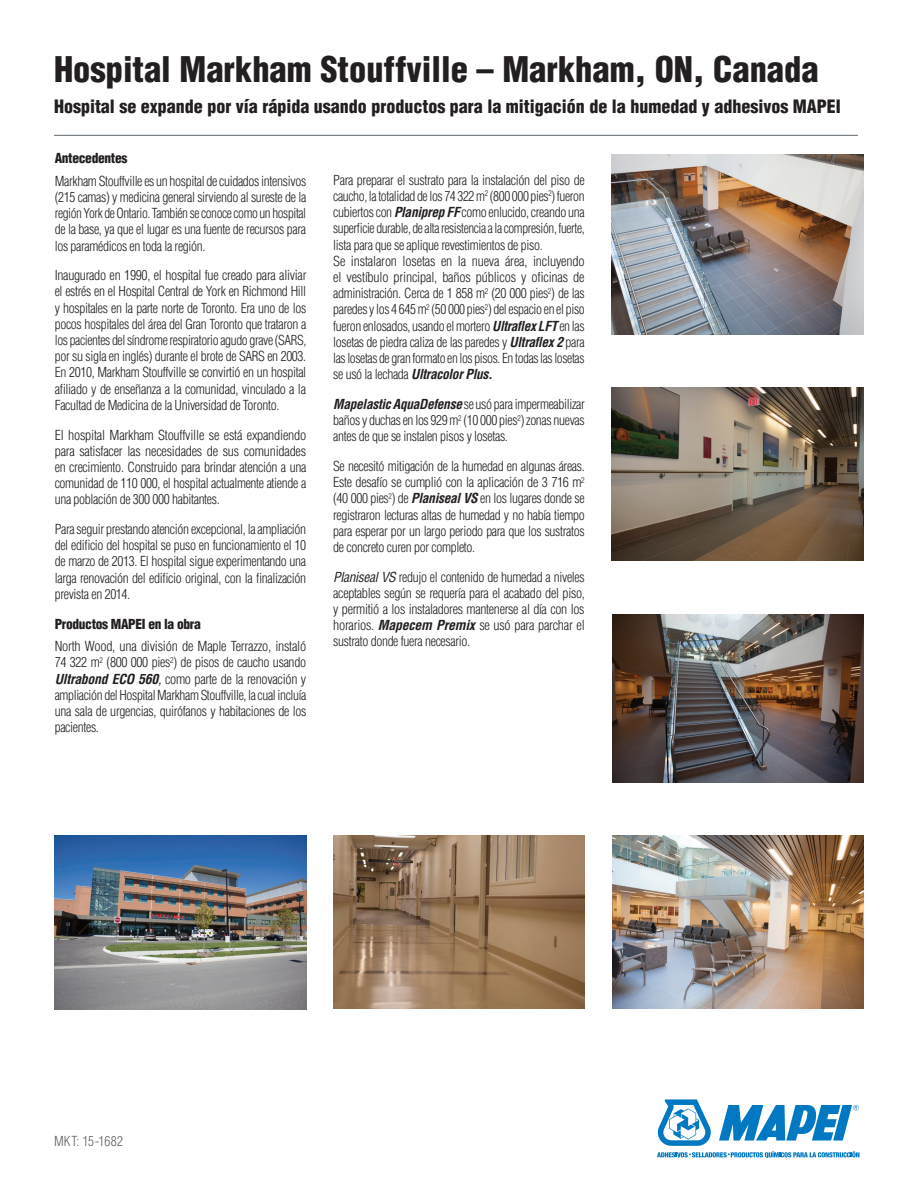
<style>
.page{position:relative;width:918px;height:1188px;background:#fff}
.page>*{position:absolute;margin:0;border:0;box-sizing:border-box;transform-origin:0 0}
.t1{font:900 condensed 34.5px "Helvetica LT";color:#231f20}
.t2{font:900 condensed 18px "Helvetica LT";color:#231f20}
.t3{font:300 condensed 13.5px/16.2px "Helvetica LT";letter-spacing:-.025em;color:#231f20;text-align:justify}
.t4{font:900 condensed 13.5px "Helvetica LT";letter-spacing:-.025em;color:#231f20}
.t5{font:300 condensed 13.5px "Helvetica LT Std";letter-spacing:.02em;color:#636366}
.s1{font-weight:700;font-style:italic}
.s2{font-weight:400;font-style:italic}
</style>
<div class="page">
<hr style="left:54px;top:135px;width:804px;height:1px;background:#5c666f">
<img style="left:612px;top:155px;width:251px;height:179px">
<img style="left:612px;top:388px;width:252px;height:173px">
<img style="left:333px;top:835px;width:252px;height:173px">
<img style="left:612px;top:835px;width:252px;height:173px">
<img style="left:612px;top:614px;width:252px;height:168px">
<svg style="left:657px;top:1099px;width:203px;height:59px"></svg>
<img style="left:55px;top:835px;width:252px;height:175px">
<h1 class="t1" style="left:54px;top:47px;width:766px">Hospital Markham Stouffville – Markham, ON, Canada</h1>
<h2 class="t2" style="left:54px;top:95px;width:788px">Hospital se expande por vía rápida usando productos para la mitigación de la humedad y adhesivos MAPEI</h2>
<p class="t4" style="left:55px;top:150px;width:74px">Antecedentes</p>
<p class="t3" style="left:55px;top:173px;width:253px">Markham Stouffville es un hospital de cuidados intensivos (215 camas) y medicina general sirviendo al sureste de la región York de Ontario. También se conoce como un hospital de la base, ya que el lugar es una fuente de recursos para los paramédicos en toda la región.</p>
<p class="t3" style="left:55px;top:267px;width:253px">Inaugurado en 1990, el hospital fue creado para aliviar el estrés en el Hospital Central de York en Richmond Hill y hospitales en la parte norte de Toronto. Era uno de los pocos hospitales del área del Gran Toronto que trataron a los pacientes del síndrome respiratorio agudo grave (SARS, por su sigla en inglés) durante el brote de SARS en 2003.<br>En 2010, Markham Stouffville se convirtió en un hospital afiliado y de enseñanza a la comunidad, vinculado a la Facultad de Medicina de la Universidad de Toronto.</p>
<p class="t3" style="left:55px;top:426px;width:253px">El hospital Markham Stouffville se está expandiendo para satisfacer las necesidades de sus comunidades en crecimiento. Construido para brindar atención a una comunidad de 110 000, el hospital actualmente atiende a una población de 300 000 habitantes.</p>
<p class="t3" style="left:55px;top:521px;width:253px">Para seguir prestando atención excepcional, la ampliación del edificio del hospital se puso en funcionamiento el 10 de marzo de 2013. El hospital sigue experimentando una larga renovación del edificio original, con la finalización prevista en 2014.</p>
<p class="t4" style="left:55px;top:615px;width:148px">Productos MAPEI en la obra</p>
<p class="t3" style="left:55px;top:638px;width:253px">North Wood, una división de Maple Terrazzo, instaló 74 322 m<sup>2</sup> (800 000 pies<sup>2</sup>) de pisos de caucho usando <span class="s1">Ultrabond ECO 560</span><span class="s2">,</span> como parte de la renovación y ampliación del Hospital Markham Stouffville, la cual incluía una sala de urgencias, quirófanos y habitaciones de los pacientes.</p>
<p class="t3" style="left:333px;top:172px;width:253px;text-align:left">Para preparar el sustrato para la instalación del piso de caucho, la totalidad de los 74 322 m<sup>2</sup> (800 000 pies<sup>2</sup>) fueron cubiertos con <span class="s1">Planiprep FF</span> como enlucido, creando una superficie durable, de alta resistencia a la compresión, fuerte, lista para que se aplique revestimientos de piso.<br>Se instalaron losetas en la nueva área, incluyendo el vestíbulo principal, baños públicos y oficinas de administración. Cerca de 1 858 m<sup>2</sup> (20 000 pies<sup>2</sup>) de las paredes y los 4 645 m<sup>2</sup> (50 000 pies<sup>2</sup>) del espacio en el piso fueron enlosados, usando el mortero <span class="s1">Ultraflex LFT</span> en las losetas de piedra caliza de las paredes y <span class="s1">Ultraflex 2</span> para las losetas de gran formato en los pisos. En todas las losetas se usó la lechada <span class="s1">Ultracolor Plus.</span></p>
<p class="t3" style="left:333px;top:396px;width:253px"><span class="s1">Mapelastic AquaDefense</span> se usó para impermeabilizar baños y duchas en los 929 m<sup>2</sup> (10 000 pies<sup>2</sup>) zonas nuevas antes de que se instalen pisos y losetas.</p>
<p class="t3" style="left:333px;top:458px;width:253px">Se necesitó mitigación de la humedad en algunas áreas.<br>Este desafío se cumplió con la aplicación de 3 716 m<sup>2 </sup>(40 000 pies<sup>2</sup>) de <span class="s1">Planiseal VS</span> en los lugares donde se registraron lecturas altas de humedad y no había tiempo para esperar por un largo periodo para que los sustratos de concreto curen por completo.</p>
<p class="t3" style="left:333px;top:569px;width:253px"><span class="s2">Planiseal VS</span> redujo el contenido de humedad a niveles aceptables según se requería para el acabado del piso, y permitió a los instaladores mantenerse al día con los horarios. <span class="s1">Mapecem Premix</span> se usó para parchar el sustrato donde fuera necesario.</p>
<p class="t5" style="left:54px;top:1133px;width:71px">MKT: 15-1682</p>
</div>
